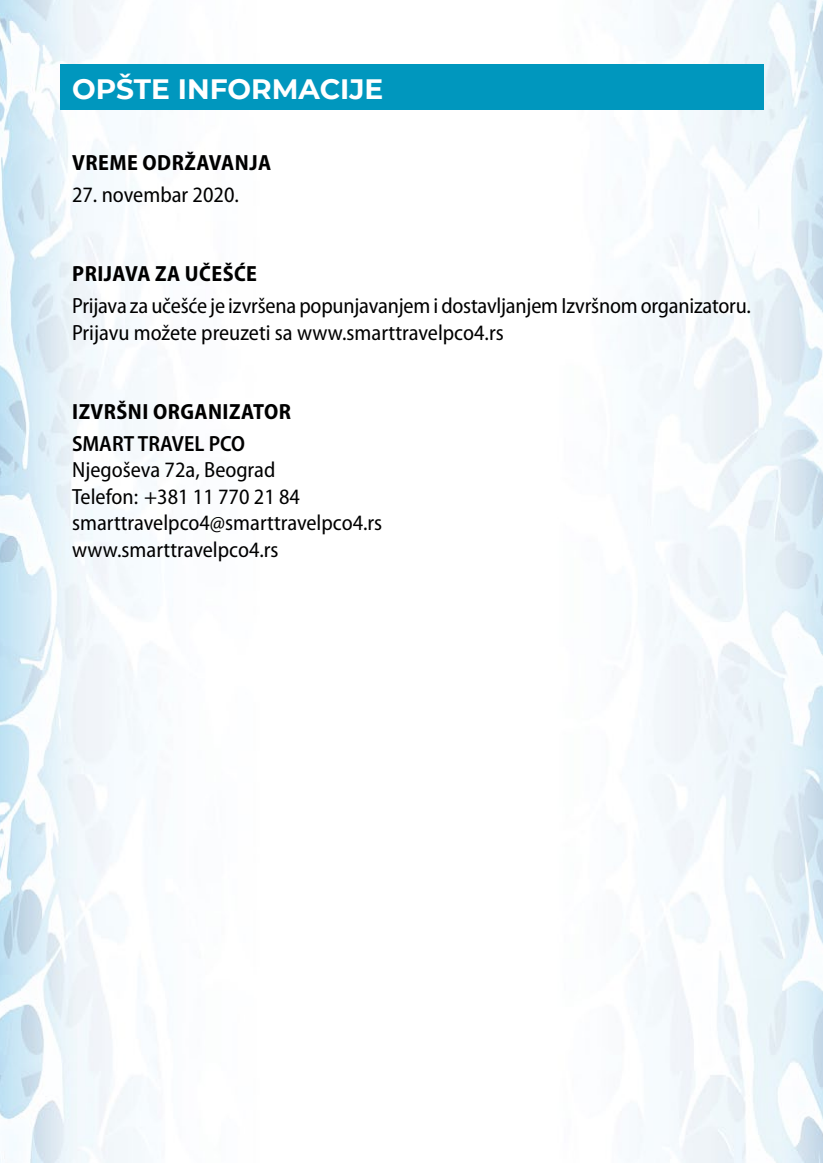
<style>
.page{position:relative;width:823px;height:1163px;background:#fff}
.page>*{position:absolute;margin:0;border:0;box-sizing:border-box;transform-origin:0 0}
.t1{font:700 28px "Montserrat";color:#fff}
.t2{font:semi-condensed 22px/26.4px "Myriad Pro";color:#000}
.t3{font:700 semi-condensed 22px "Myriad Pro";letter-spacing:.02em;color:#000}
.t4{font:600 semi-condensed 22px "Myriad Pro";color:#000}
</style>
<div class="page">
<img style="left:0;top:0;width:822px;height:1162px">
<div style="left:60px;top:65px;width:703px;height:45px;background:#0097be"></div>
<p class="t1" style="left:72px;top:69px;width:312px">OPŠTE INFORMACIJE</p>
<p class="t3" style="left:72px;top:150px;width:200px">VREME ODRŽAVANJA</p>
<p class="t2" style="left:72px;top:182px;width:168px">27. novembar 2020.</p>
<p class="t3" style="left:72px;top:261px;width:186px">PRIJAVA ZA UČEŠĆE</p>
<p class="t2" style="left:72px;top:293px;width:680px">Prijava za učešće je izvršena popunjavanjem i dostavljanjem Izvršnom organizatoru.<br>Prijavu možete preuzeti sa www.smarttravelpco4.rs</p>
<p class="t3" style="left:72px;top:399px;width:220px">IZVRŠNI ORGANIZATOR</p>
<p class="t4" style="left:72px;top:431px;width:174px">SMART TRAVEL PCO</p>
<p class="t2" style="left:72px;top:457px;width:311px">Njegoševa 72a, Beograd<br>Telefon: +381 11 770 21 84 smarttravelpco4@smarttravelpco4.rs www.smarttravelpco4.rs</p>
</div>
